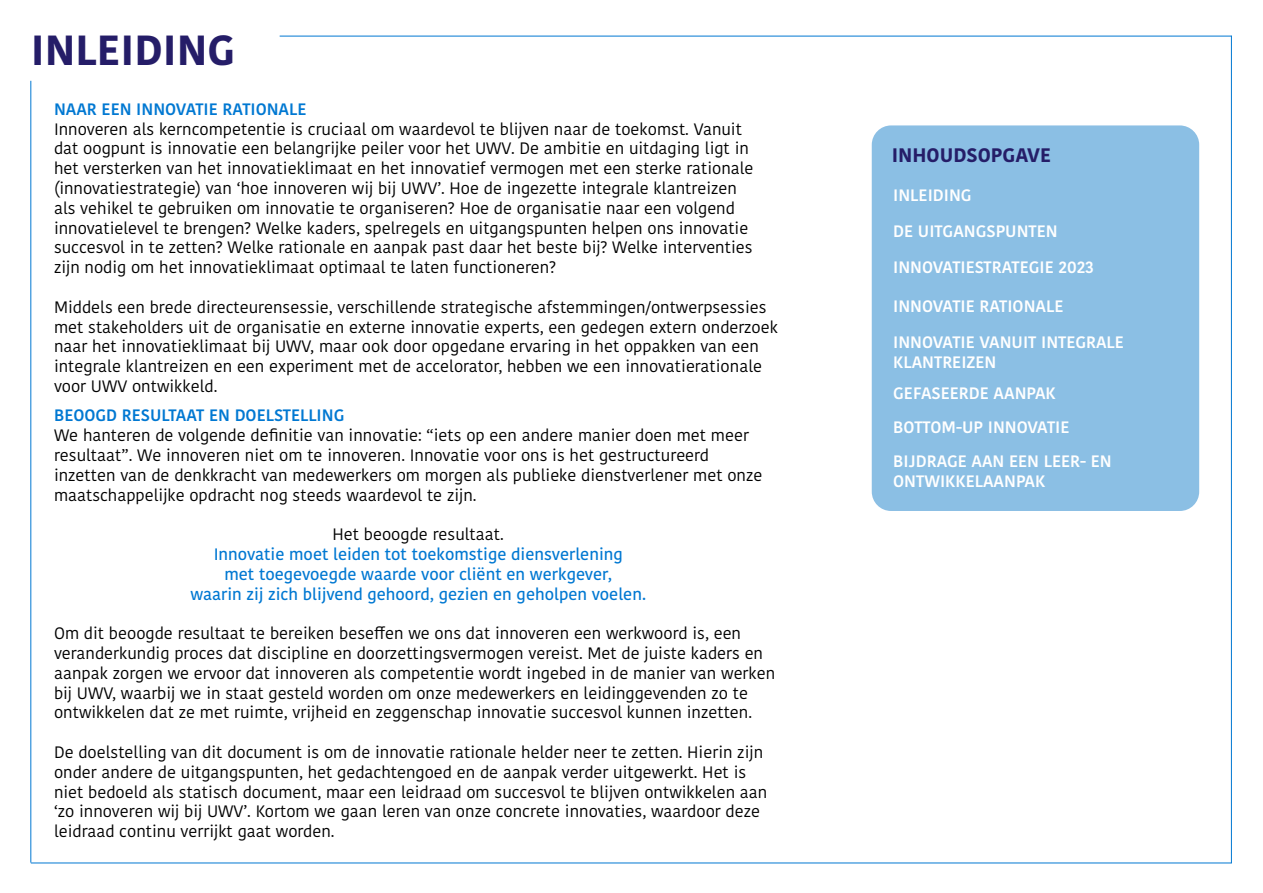
<style>
.page{position:relative;width:1263px;height:893px;background:#fff}
.page>*{position:absolute;margin:0;border:0;box-sizing:border-box;transform-origin:0 0}
.t1{font:700 42px "Kohinoor Bangla";color:#251d68}
.t2{font:700 19.5px "Kohinoor Bangla";color:#251d68}
.t3{font:16.5px/19.8px "Kohinoor Bangla";color:#000}
.t4{font:600 16.5px/35.7px "Kohinoor Bangla";color:#fff}
.t5{font:500 16.5px/19.8px "Kohinoor Bangla";color:#0078d2;text-align:center}
.t6{font:600 16.5px "Kohinoor Bangla";color:#0078d2}
</style>
<div class="page">
<hr style="left:280px;top:36px;width:952px;height:1px;background:#0078d2">
<hr style="left:31px;top:863px;width:1201px;height:1px;background:#0078d2">
<hr style="left:30px;top:81px;width:1px;height:782px;background:#0078d2">
<hr style="left:1231px;top:36px;width:1px;height:827px;background:#0078d2">
<div style="left:872px;top:125px;width:327px;height:386px;background:#8bbfe4;border-radius:19px"></div>
<h1 class="t1" style="left:31px;top:14px;width:206px">INLEIDING</h1>
<p class="t6" style="left:54px;top:95px;width:254px">NAAR EEN INNOVATIE RATIONALE</p>
<p class="t3" style="left:54px;top:118px;width:701px">Innoveren als kerncompetentie is cruciaal om waardevol te blijven naar de toekomst. Vanuit dat oogpunt is innovatie een belangrijke peiler voor het UWV. De ambitie en uitdaging ligt in het versterken van het innovatieklimaat en het innovatief vermogen met een sterke rationale (innovatiestrategie) van ‘hoe innoveren wij bij UWV’. Hoe de ingezette integrale klantreizen als vehikel te gebruiken om innovatie te organiseren? Hoe de organisatie naar een volgend innovatielevel te brengen? Welke kaders, spelregels en uitgangspunten helpen ons innovatie succesvol in te zetten? Welke rationale en aanpak past daar het beste bij? Welke interventies zijn nodig om het innovatieklimaat optimaal te laten functioneren?</p>
<p class="t3" style="left:54px;top:297px;width:725px">Middels een brede directeurensessie, verschillende strategische afstemmingen/ontwerpsessies met stakeholders uit de organisatie en externe innovatie experts, een gedegen extern onderzoek naar het innovatieklimaat bij UWV, maar ook door opgedane ervaring in het oppakken van een integrale klantreizen en een experiment met de accelorator, hebben we een innovatierationale voor UWV ontwikkeld.</p>
<p class="t6" style="left:54px;top:402px;width:292px">BEOOGD RESULTAAT EN DOELSTELLING</p>
<p class="t3" style="left:54px;top:425px;width:710px">We hanteren de volgende definitie van innovatie: “iets op een andere manier doen met meer resultaat”. We innoveren niet om te innoveren. Innovatie voor ons is het gestructureerd inzetten van de denkkracht van medewerkers om morgen als publieke dienstverlener met onze maatschappelijke opdracht nog steeds waardevol te zijn.</p>
<p class="t3" style="left:333px;top:524px;width:173px">Het beoogde resultaat.</p>
<p class="t5" style="left:190px;top:544px;width:457px">Innovatie moet leiden tot toekomstige diensverlening<br>met toegevoegde waarde voor cliënt en werkgever,<br>waarin zij zich blijvend gehoord, gezien en geholpen voelen.</p>
<p class="t3" style="left:54px;top:623px;width:723px">Om dit beoogde resultaat te bereiken beseffen we ons dat innoveren een werkwoord is, een veranderkundig proces dat discipline en doorzettingsvermogen vereist. Met de juiste kaders en aanpak zorgen we ervoor dat innoveren als competentie wordt ingebed in de manier van werken bij UWV, waarbij we in staat gesteld worden om onze medewerkers en leidinggevenden zo te ontwikkelen dat ze met ruimte, vrijheid en zeggenschap innovatie succesvol kunnen inzetten.</p>
<p class="t3" style="left:54px;top:742px;width:715px">De doelstelling van dit document is om de innovatie rationale helder neer te zetten. Hierin zijn onder andere de uitgangspunten, het gedachtengoed en de aanpak verder uitgewerkt. Het is niet bedoeld als statisch document, maar een leidraad om succesvol te blijven ontwikkelen aan ‘zo innoveren wij bij UWV’. Kortom we gaan leren van onze concrete innovaties, waardoor deze leidraad continu verrijkt gaat worden.</p>
<p class="t2" style="left:892px;top:138px;width:161px">INHOUDSOPGAVE</p>
<p class="t4" style="left:893px;top:176px;width:80px">INLEIDING</p>
<p class="t4" style="left:893px;top:212px;width:166px">DE UITGANGSPUNTEN</p>
<p class="t4" style="left:893px;top:248px;width:202px">INNOVATIESTRATEGIE 2023</p>
<p class="t4" style="left:893px;top:288px;width:232px">INNOVATIE RATIONALE<br>INNOVATIE VANUIT INTEGRALE</p>
<p class="t4" style="left:893px;top:343px;width:105px">KLANTREIZEN</p>
<p class="t4" style="left:893px;top:375px;width:164px">GEFASEERDE AANPAK</p>
<p class="t4" style="left:893px;top:409px;width:178px">BOTTOM-UP INNOVATIE</p>
<p class="t4" style="left:893px;top:451px;width:220px;line-height:19.8px">BIJDRAGE AAN EEN LEER- EN<br>ONTWIKKELAANPAK</p>
</div>
